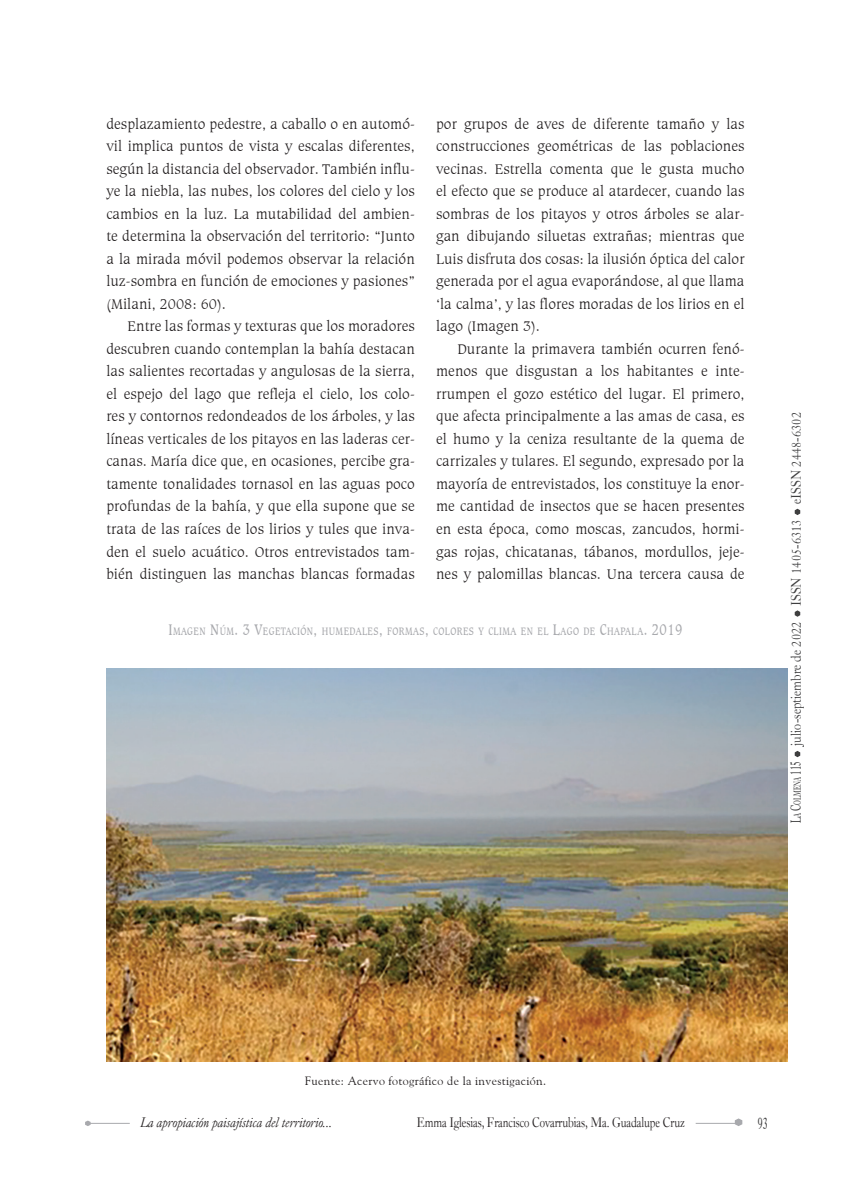
<style>
.page{position:relative;width:851px;height:1191px;background:#fff}
.page>*{position:absolute;margin:0;border:0;box-sizing:border-box;transform-origin:0 0}
.t1{font:16.5px "Dutch 766 BT Roman A";color:#3e3e3f;scale:.6 1}
.Cuerpo_de_texto{font:300 15px/22.5px "Caxton BT";color:#231f20;text-align:justify}
.t2{font:15px "Caslon Old Face BT";color:#3e3e3f;scale:.9 1}
.t3{font:15px "Caslon Old Face BT";letter-spacing:-.01em;color:#231f20;scale:.8 1}
.t4{font:italic 15px "Caslon Old Face BT";color:#231f20;scale:.9 1}
.Notas_y_Bibliografia{font:12px "Goudy Old Style BT";letter-spacing:.03em;color:#231f20}
.TÍTULOS_TABLAS{font:11.55px "Caxton BT";letter-spacing:.045em;color:#a8a9ad;scale:.8 1}
.s1{font-size:16.5px}
.s2{font-family:"Dutch 766 BT Roman A"}
.s3{font-family:"Dutch 766 BT Roman A";font-size:10.5px}
</style>
<div class="page">
<svg style="left:85px;top:1120px;width:7px;height:6px"></svg>
<hr style="left:87px;top:1123px;width:43px;height:1px;background:#a8a9ad">
<svg style="left:733px;top:1118px;width:10px;height:8px"></svg>
<hr style="left:695px;top:1123px;width:43px;height:1px;background:#a8a9ad">
<svg style="left:794px;top:508px;width:6px;height:7px"></svg>
<svg style="left:794px;top:610px;width:6px;height:7px"></svg>
<svg style="left:794px;top:751px;width:6px;height:7px"></svg>
<img style="left:106px;top:668px;width:681px;height:393px">
<p class="Cuerpo_de_texto" style="left:106px;top:112px;width:310px">desplazamiento pedestre, a caballo o en automó&shy;vil implica puntos de vista y escalas diferentes, según la distancia del observador. También influ&shy;ye la niebla, las nubes, los colores del cielo y los cambios en la luz. La mutabilidad del ambien&shy;te determina la observación del territorio: “Junto a la mirada móvil podemos observar la relación luz-sombra en función de emociones y pasiones” (Milani, 2008: 60).</p>
<p class="Cuerpo_de_texto" style="left:106px;top:315px;width:310px;text-indent:21px">Entre las formas y texturas que los moradores descubren cuando contemplan la bahía destacan las salientes recortadas y angulosas de la sierra, el espejo del lago que refleja el cielo, los colo&shy;res y contornos redondeados de los árboles, y las líneas verticales de los pitayos en las laderas cer&shy;canas. María dice que, en ocasiones, percibe gra&shy;tamente tonalidades tornasol en las aguas poco profundas de la bahía, y que ella supone que se trata de las raíces de los lirios y tules que inva&shy;den el suelo acuático. Otros entrevistados tam&shy;bién distinguen las manchas blancas formadas</p>
<p class="Cuerpo_de_texto" style="left:436px;top:112px;width:310px">por grupos de aves de diferente tamaño y las construcciones geométricas de las poblaciones vecinas. Estrella comenta que le gusta mucho el efecto que se produce al atardecer, cuando las sombras de los pitayos y otros árboles se alar&shy;gan dibujando siluetas extrañas; mientras que Luis disfruta dos cosas: la ilusión óptica del calor generada por el agua evaporándose, al que llama ‘la calma’, y las flores moradas de los lirios en el lago (Imagen 3).</p>
<p class="Cuerpo_de_texto" style="left:436px;top:337px;width:310px;text-indent:21px">Durante la primavera también ocurren fenó&shy;menos que disgustan a los habitantes e inte&shy;rrumpen el gozo estético del lugar. El primero, que afecta principalmente a las amas de casa, es el humo y la ceniza resultante de la quema de carrizales y tulares. El segundo, expresado por la mayoría de entrevistados, los constituye la enor&shy;me cantidad de insectos que se hacen presentes en esta época, como moscas, zancudos, hormi&shy;gas rojas, chicatanas, tábanos, mordullos, jeje&shy;nes y palomillas blancas. Una tercera causa de</p>
<p class="TÍTULOS_TABLAS" style="left:168px;top:624px;width:643px"><span class="s1">I</span>MAGEN <span class="s1">N</span>ÚM<span class="s1">. 3 V</span>EGETACIÓN<span class="s1">,</span> HUMEDALES<span class="s1">,</span> FORMAS<span class="s1">,</span> COLORES Y CLIMA EN EL <span class="s1">L</span>AGO DE <span class="s1">C</span>HAPALA<span class="s1">. 2019</span></p>
<p class="t2" style="left:787px;top:823px;width:458px;rotate:-90deg"><span class="s2">L</span><span class="s3">a</span> <span class="s2">C</span><span class="s3">olmena</span> <span class="s2">115</span> julio-septiembre de 2022 ISSN 1405-6313 eISSN 2448-6302</p>
<p class="Notas_y_Bibliografia" style="left:305px;top:1073px;width:243px">Fuente: Acervo fotográfico de la investigación.</p>
<p class="t4" style="left:140px;top:1113px;width:215px">La apropiación paisajística del territorio...</p>
<p class="t3" style="left:417px;top:1113px;width:336px">Emma Iglesias, Francisco Covarrubias, Ma. Guadalupe Cruz</p>
<p class="t1" style="left:757px;top:1113px;width:18px">93</p>
</div>
